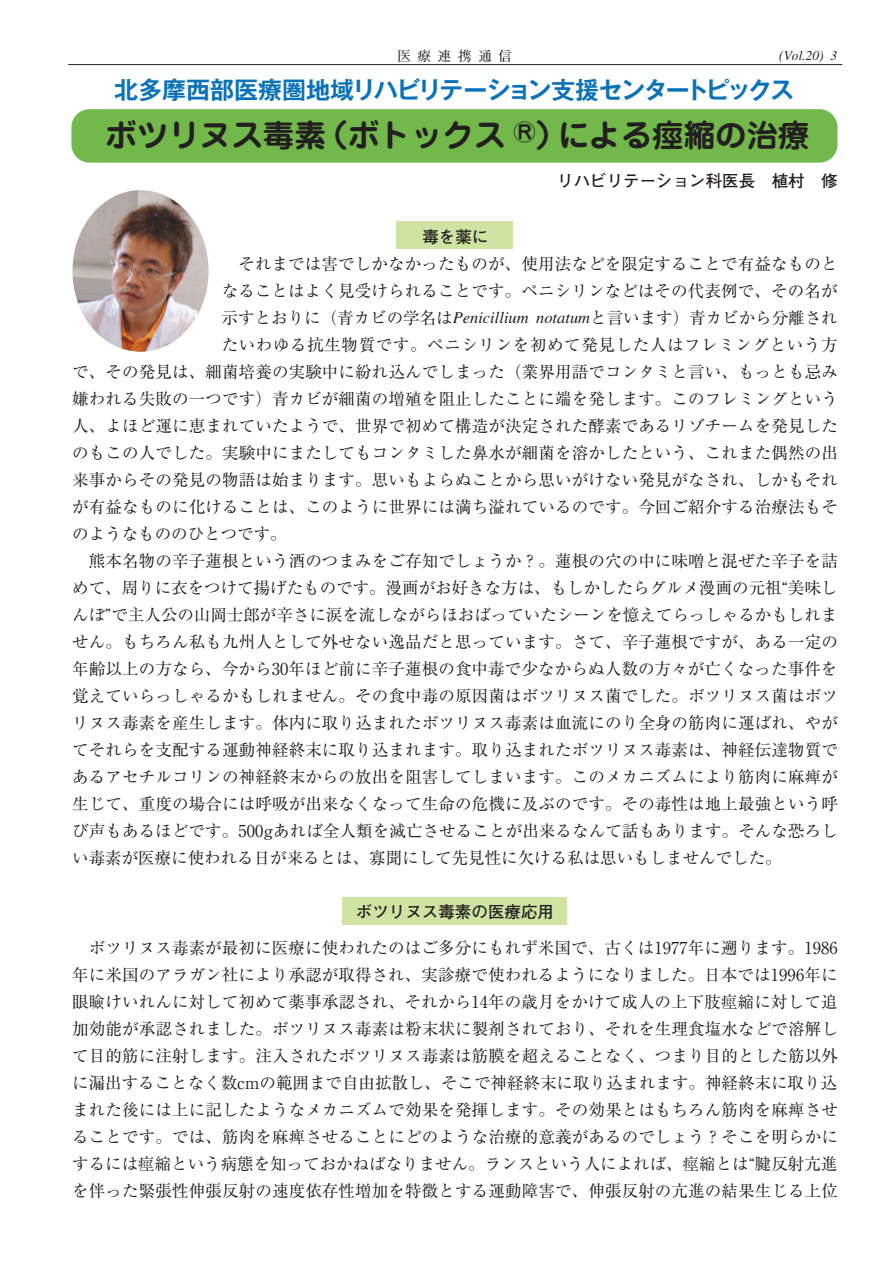
<style>
.page{position:relative;width:893px;height:1263px;background:#fff}
.page>*{position:absolute;margin:0;border:0;box-sizing:border-box;transform-origin:0 0}
.t1{font:700 31.5px "Jun 501 Pro";color:#231f20}
.t2{font:700 24px "Gothic MB101 Pro De";letter-spacing:-.06em;color:#0b72ba}
.t3{font:16.5px/27px "Ryumin Pr 5";letter-spacing:.01em;color:#231f20;text-align:justify}
.t4{font:16.5px "Ryumin Pr 5";letter-spacing:.04em;color:#231f20}
.t5{font:700 16.5px "Futo Go B101 Pr 5";color:#231f20}
.t6{font:italic 13.5px "Times LT Std";color:#231f20}
.t7{font:700 13.5px "Futo Min A101 Pro";letter-spacing:.5em;color:#231f20}
.s1{font-family:"Times LT Std";font-style:italic}
</style>
<div class="page">
<div style="left:71px;top:109px;width:766px;height:54px;background:#72b84b;border-radius:18px"></div>
<hr style="left:68px;top:64px;width:774px;height:1px;background:#231f20">
<img style="left:72px;top:190px;width:137px;height:162px">
<div style="left:396px;top:221px;width:116px;height:28px;background:#cfe3a3"></div>
<div style="left:342px;top:897px;width:224px;height:28px;background:#cfe3a3"></div>
<p class="t7" style="left:397px;top:45px;width:116px">医療連携通信</p>
<p class="t6" style="left:779px;top:48px;width:60px">(Vol.20) 3</p>
<h2 class="t2" style="left:114px;top:70px;width:681px">北多摩西部医療圏地域リハビリテーション支援センタートピックス</h2>
<h1 class="t1" style="left:105px;top:110px;width:706px">ボツリヌス毒素（ボトックス <sup>®</sup>）による痙縮の治療</h1>
<p class="t5" style="left:557px;top:168px;width:282px">リハビリテーション科医長　植村　修</p>
<p class="t3" style="left:222px;top:249px;width:617px">　それまでは害でしかなかったものが、使用法などを限定することで有益なものと</p>
<p class="t3" style="left:222px;top:276px;width:617px">なることはよく見受けられることです。ペニシリンなどはその代表例で、その名が</p>
<p class="t3" style="left:222px;top:303px;width:617px">示すとおりに（青カビの学名は<span class="s1">Penicillium notatum</span>と言います）青カビから分離され</p>
<p class="t4" style="left:222px;top:331px;width:617px">たいわゆる抗生物質です。ペニシリンを初めて発見した人はフレミングという方</p>
<p class="t3" style="left:72px;top:357px;width:767px">で、その発見は、細菌培養の実験中に紛れ込んでしまった（業界用語でコンタミと言い、もっとも忌み</p>
<p class="t3" style="left:72px;top:384px;width:767px">嫌われる失敗の一つです）青カビが細菌の増殖を阻止したことに端を発します。このフレミングという</p>
<p class="t3" style="left:72px;top:411px;width:767px">人、よほど運に恵まれていたようで、世界で初めて構造が決定された酵素であるリゾチームを発見した</p>
<p class="t3" style="left:72px;top:438px;width:767px">のもこの人でした。実験中にまたしてもコンタミした鼻水が細菌を溶かしたという、これまた偶然の出</p>
<p class="t3" style="left:72px;top:465px;width:767px">来事からその発見の物語は始まります。思いもよらぬことから思いがけない発見がなされ、しかもそれ</p>
<p class="t3" style="left:72px;top:492px;width:767px">が有益なものに化けることは、このように世界には満ち溢れているのです。今回ご紹介する治療法もそ</p>
<p class="t3" style="left:72px;top:519px;width:216px">のようなもののひとつです。</p>
<p class="t3" style="left:72px;top:546px;width:767px">　熊本名物の辛子蓮根という酒のつまみをご存知でしょうか？。蓮根の穴の中に味噌と混ぜた辛子を詰</p>
<p class="t3" style="left:72px;top:573px;width:767px">めて、周りに衣をつけて揚げたものです。漫画がお好きな方は、もしかしたらグルメ漫画の元祖“美味し</p>
<p class="t3" style="left:72px;top:600px;width:767px">んぼ”で主人公の山岡士郎が辛さに涙を流しながらほおばっていたシーンを憶えてらっしゃるかもしれま</p>
<p class="t3" style="left:72px;top:627px;width:767px">せん。もちろん私も九州人として外せない逸品だと思っています。さて、辛子蓮根ですが、ある一定の</p>
<p class="t3" style="left:72px;top:654px;width:767px">年齢以上の方なら、今から30年ほど前に辛子蓮根の食中毒で少なからぬ人数の方々が亡くなった事件を</p>
<p class="t3" style="left:72px;top:681px;width:767px">覚えていらっしゃるかもしれません。その食中毒の原因菌はボツリヌス菌でした。ボツリヌス菌はボツ</p>
<p class="t3" style="left:72px;top:708px;width:767px">リヌス毒素を産生します。体内に取り込まれたボツリヌス毒素は血流にのり全身の筋肉に運ばれ、やが</p>
<p class="t3" style="left:72px;top:735px;width:767px">てそれらを支配する運動神経終末に取り込まれます。取り込まれたボツリヌス毒素は、神経伝達物質で</p>
<p class="t3" style="left:72px;top:762px;width:767px">あるアセチルコリンの神経終末からの放出を阻害してしまいます。このメカニズムにより筋肉に麻痺が</p>
<p class="t3" style="left:72px;top:789px;width:767px">生じて、重度の場合には呼吸が出来なくなって生命の危機に及ぶのです。その毒性は地上最強という呼</p>
<p class="t3" style="left:72px;top:816px;width:767px">び声もあるほどです。500gあれば全人類を滅亡させることが出来るなんて話もあります。そんな恐ろし</p>
<p class="t3" style="left:72px;top:843px;width:711px">い毒素が医療に使われる日が来るとは、寡聞にして先見性に欠ける私は思いもしませんでした。</p>
<p class="t5" style="left:356px;top:898px;width:199px">ボツリヌス毒素の医療応用</p>
<p class="t3" style="left:72px;top:933px;width:767px">　ボツリヌス毒素が最初に医療に使われたのはご多分にもれず米国で、古くは1977年に遡ります。1986年に米国のアラガン社により承認が取得され、実診療で使われるようになりました。日本では1996年に眼瞼けいれんに対して初めて薬事承認され、それから14年の歳月をかけて成人の上下肢痙縮に対して追加効能が承認されました。ボツリヌス毒素は粉末状に製剤されており、それを生理食塩水などで溶解して目的筋に注射します。注入されたボツリヌス毒素は筋膜を超えることなく、つまり目的とした筋以外に漏出することなく数cmの範囲まで自由拡散し、そこで神経終末に取り込まれます。神経終末に取り込まれた後には上に記したようなメカニズムで効果を発揮します。その効果とはもちろん筋肉を麻痺させることです。では、筋肉を麻痺させることにどのような治療的意義があるのでしょう？そこを明らかにするには痙縮という病態を知っておかねばなりません。ランスという人によれば、痙縮とは“腱反射亢進を伴った緊張性伸張反射の速度依存性増加を特徴とする運動障害で、伸張反射の亢進の結果生じる上位</p>
</div>
